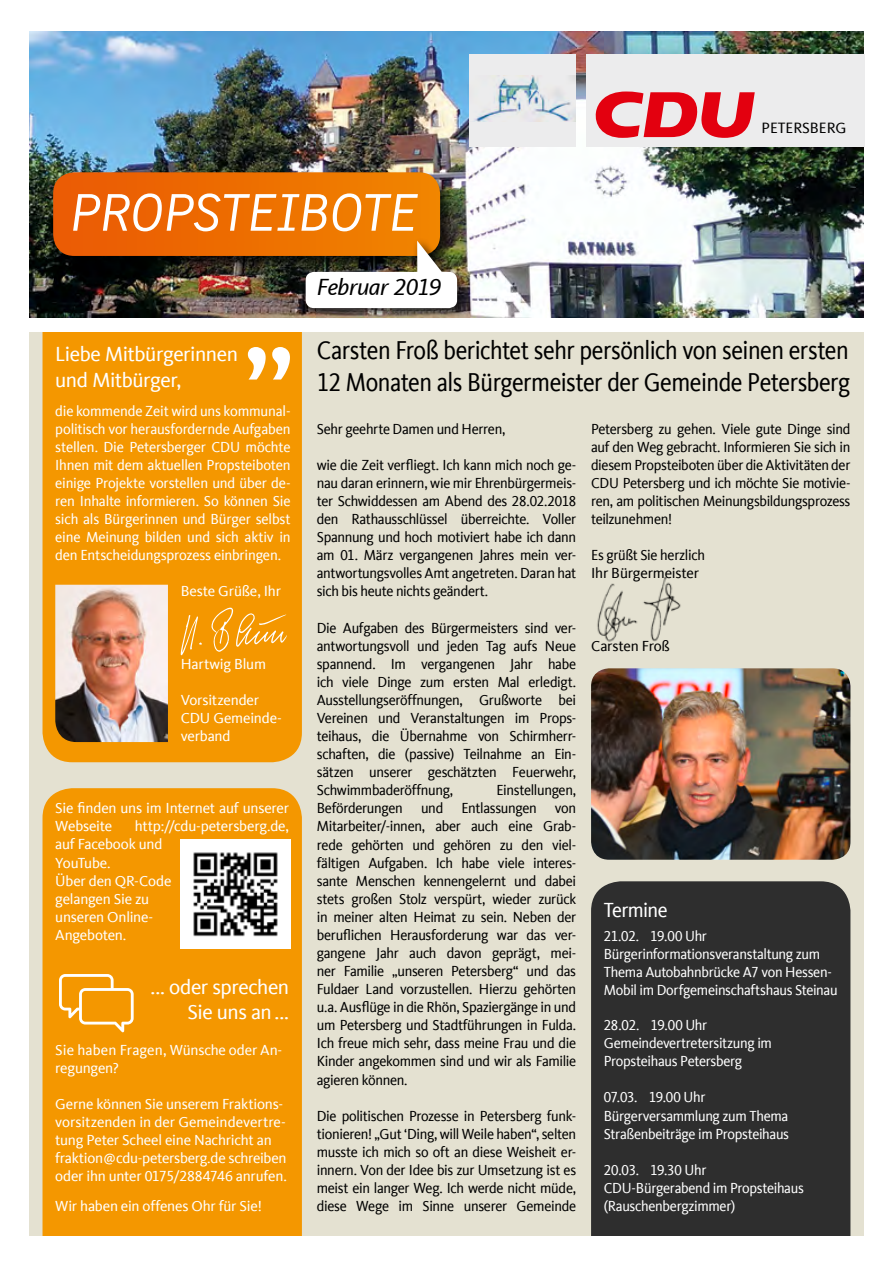
<style>
.page{position:relative;width:893px;height:1263px;background:#fff}
.page>*{position:absolute;margin:0;border:0;box-sizing:border-box;transform-origin:0 0}
.t1{font:italic 52.5px "CDU Skopex";color:#fff}
.t2{font:26.55px/31.8px "CDU Kievit Tab";letter-spacing:-.025em;color:#000;scale:.89 1}
.t3{font:italic 24px "CDU Kievit Tab";letter-spacing:-.025em;color:#000}
.t4{font:21px/25.2px "CDU Kievit Tab";letter-spacing:-.025em;color:#fff;text-align:right}
.t5{font:21px "CDU Kievit Tab";letter-spacing:-.025em;color:#fff;scale:.95 1}
.t6{font:15.45px "CDU Kievit Tab";color:#000}
.t7{font:15px/18.1px "CDU Kievit Tab";letter-spacing:-.025em;color:#000;text-align:justify;scale:.95 1}
.t8{font:15px/18px "CDU Kievit Tab";letter-spacing:-.015em;color:#fff}
.t9{font:15px/18px "CDU Kievit Tab";letter-spacing:-.015em;color:#fff;scale:.95 1}
.t10{font:15px "CDU Kievit Tab";letter-spacing:-.025em;color:#000}
</style>
<div class="page">
<img style="left:30px;top:32px;width:833px;height:286px">
<div style="left:586px;top:54px;width:278px;height:93px;background:#ececed"></div>
<svg style="left:595px;top:91px;width:160px;height:47px"></svg>
<div style="left:470px;top:54px;width:106px;height:93px;background:#ececed"></div>
<img style="left:467px;top:75px;width:108px;height:47px">
<div style="left:51px;top:170px;width:403px;height:100px;background:#000;opacity:.75"></div>
<img style="left:53px;top:172px;width:387px;height:84px">
<div style="left:300px;top:237px;width:168px;height:83px;background:#000;opacity:.75"></div>
<svg style="left:306px;top:241px;width:151px;height:67px"></svg>
<div style="left:43px;top:788px;width:259px;height:448px;background:#f49700"></div>
<div style="left:43px;top:332px;width:259px;height:430px;background:#f49700"></div>
<img style="left:591px;top:668px;width:259px;height:192px">
<svg style="left:211px;top:608px;width:76px;height:44px;background:#f5a421"></svg>
<svg style="left:181px;top:615px;width:21px;height:40px"></svg>
<svg style="left:59px;top:974px;width:75px;height:58px;background:#f6aa30"></svg>
<img style="left:583px;top:569px;width:121px;height:75px">
<img style="left:55px;top:585px;width:113px;height:157px">
<svg style="left:248px;top:347px;width:42px;height:32px"></svg>
<img style="left:181px;top:839px;width:110px;height:110px">
<div style="left:591px;top:881px;width:259px;height:355px;background:#2e2e2e"></div>
<h1 class="t1" style="left:71px;top:182px;width:350px">PROPSTEIBOTE</h1>
<h3 class="t3" style="left:317px;top:273px;width:126px">Februar 2019</h3>
<p class="t6" style="left:762px;top:120px;width:86px">PETERSBERG</p>
<h3 class="t4" style="left:55px;top:342px;width:184px;text-align:left">Liebe Mitbürgerinnen und Mitbürger,</h3>
<p class="t8" style="left:55px;top:402px;width:237px;text-align:justify">die kommende Zeit wird uns kommunal&shy;politisch vor herausfordernde Aufgaben stellen. Die Petersberger CDU möchte Ihnen mit dem aktuellen Propsteiboten einige Projekte vorstellen und über de&shy;ren Inhalte informieren. So können Sie sich als Bürgerinnen und Bürger selbst eine Meinung bilden und sich aktiv in den Entscheidungsprozess einbringen.</p>
<p class="t8" style="left:181px;top:582px;width:102px">Beste Grüße, Ihr</p>
<p class="t8" style="left:181px;top:655px;width:87px">Hartwig Blum</p>
<p class="t8" style="left:181px;top:691px;width:103px">Vorsitzender<br>CDU Gemeinde&shy;verband</p>
<p class="t8" style="left:55px;top:799px;width:235px">Sie finden uns im Internet auf unserer<br>Webseite</p>
<p class="t8" style="left:55px;top:817px;width:235px;text-indent:79px">http://cdu-petersberg.de, auf Facebook und<br>YouTube.<br>Über den QR-Code<br>gelangen Sie zu<br>unseren Online-<br>Angeboten.</p>
<h3 class="t4" style="left:151px;top:974px;width:140px">... oder sprechen<br>Sie uns an ...</h3>
<p class="t8" style="left:55px;top:1041px;width:228px">Sie haben Fragen, Wünsche oder An&shy;regungen?</p>
<p class="t8" style="left:55px;top:1095px;width:233px">Gerne können Sie unserem Fraktions&shy;vorsitzenden in der Gemeindevertre&shy;tung Peter Scheel eine Nachricht an fraktion@cdu-petersberg.de schreiben oder ihn unter 0175/2884746 anrufen.</p>
<p class="t8" style="left:55px;top:1197px;width:208px">Wir haben ein offenes Ohr für Sie!</p>
<h2 class="t2" style="left:317px;top:335px;width:601px">Carsten Froß berichtet sehr persönlich von seinen ersten<br>12 Monaten als Bürgermeister der Gemeinde Petersberg</h2>
<p class="t7" style="left:317px;top:420px;width:200px">Sehr geehrte Damen und Herren,</p>
<p class="t7" style="left:317px;top:456px;width:275px">wie die Zeit verfliegt. Ich kann mich noch ge&shy;nau daran erinnern, wie mir Ehrenbürgermeis&shy;ter Schwiddessen am Abend des 28.02.2018 den Rathausschlüssel überreichte. Voller Spannung und hoch motiviert habe ich dann am 01. März vergangenen Jahres mein ver&shy;antwortungsvolles Amt angetreten. Daran hat sich bis heute nichts geändert.</p>
<p class="t7" style="left:317px;top:619px;width:275px">Die Aufgaben des Bürgermeisters sind ver&shy;antwortungsvoll und jeden Tag aufs Neue spannend. Im vergangenen Jahr habe ich viele Dinge zum ersten Mal erledigt.<br>Ausstellungseröffnungen, Grußworte bei Vereinen und Veranstaltungen im Props&shy;teihaus, die Übernahme von Schirmherr&shy;schaften, die (passive) Teilnahme an Ein&shy;sätzen unserer geschätzten Feuerwehr, Schwimmbaderöffnung,</p>
<p class="t7" style="left:317px;top:781px;width:275px;text-indent:180px">Einstellungen, Beförderungen und Entlassungen von Mitarbeiter/-innen, aber auch eine Grab&shy;rede gehörten und gehören zu den viel&shy;fältigen Aufgaben. Ich habe viele interes&shy;sante Menschen kennengelernt und dabei stets großen Stolz verspürt, wieder zurück in meiner alten Heimat zu sein. Neben der beruflichen Herausforderung war das ver&shy;gangene Jahr auch davon geprägt, mei&shy;ner Familie „unseren Petersberg“ und das Fuldaer Land vorzustellen. Hierzu gehörten u.a. Ausflüge in die Rhön, Spaziergänge in und um Petersberg und Stadtführungen in Fulda.<br>Ich freue mich sehr, dass meine Frau und die Kinder angekommen sind und wir als Familie agieren können.</p>
<p class="t7" style="left:317px;top:1107px;width:275px">Die politischen Prozesse in Petersberg funk&shy;tionieren! „Gut ‘Ding, will Weile haben“, selten musste ich mich so oft an diese Weisheit er&shy;innern. Von der Idee bis zur Umsetzung ist es meist ein langer Weg. Ich werde nicht müde, diese Wege im Sinne unserer Gemeinde</p>
<p class="t7" style="left:591px;top:420px;width:275px">Petersberg zu gehen. Viele gute Dinge sind auf den Weg gebracht. Informieren Sie sich in diesem Propsteiboten über die Aktivitäten der CDU Petersberg und ich möchte Sie motivie&shy;ren, am politischen Meinungsbildungsprozess teilzunehmen!</p>
<p class="t7" style="left:591px;top:546px;width:121px">Es grüßt Sie herzlich<br>Ihr Bürgermeister</p>
<p class="t10" style="left:591px;top:637px;width:80px">Carsten Froß</p>
<h3 class="t5" style="left:604px;top:898px;width:69px">Termine</h3>
<p class="t9" style="left:604px;top:927px;width:248px">21.02. 19.00 Uhr Bürgerinformationsveranstaltung zum Thema Autobahnbrücke A7 von Hessen-Mobil im Dorfgemeinschaftshaus Steinau</p>
<p class="t9" style="left:604px;top:1016px;width:179px">28.02. 19.00 Uhr<br>Gemeindevertretersitzung im<br>Propsteihaus Petersberg</p>
<p class="t9" style="left:604px;top:1088px;width:197px">07.03. 19.00 Uhr<br>Bürgerversammlung zum Thema<br>Straßenbeiträge im Propsteihaus</p>
<p class="t9" style="left:604px;top:1161px;width:212px">20.03. 19.30 Uhr<br>CDU-Bürgerabend im Propsteihaus (Rauschenbergzimmer)</p>
</div>
